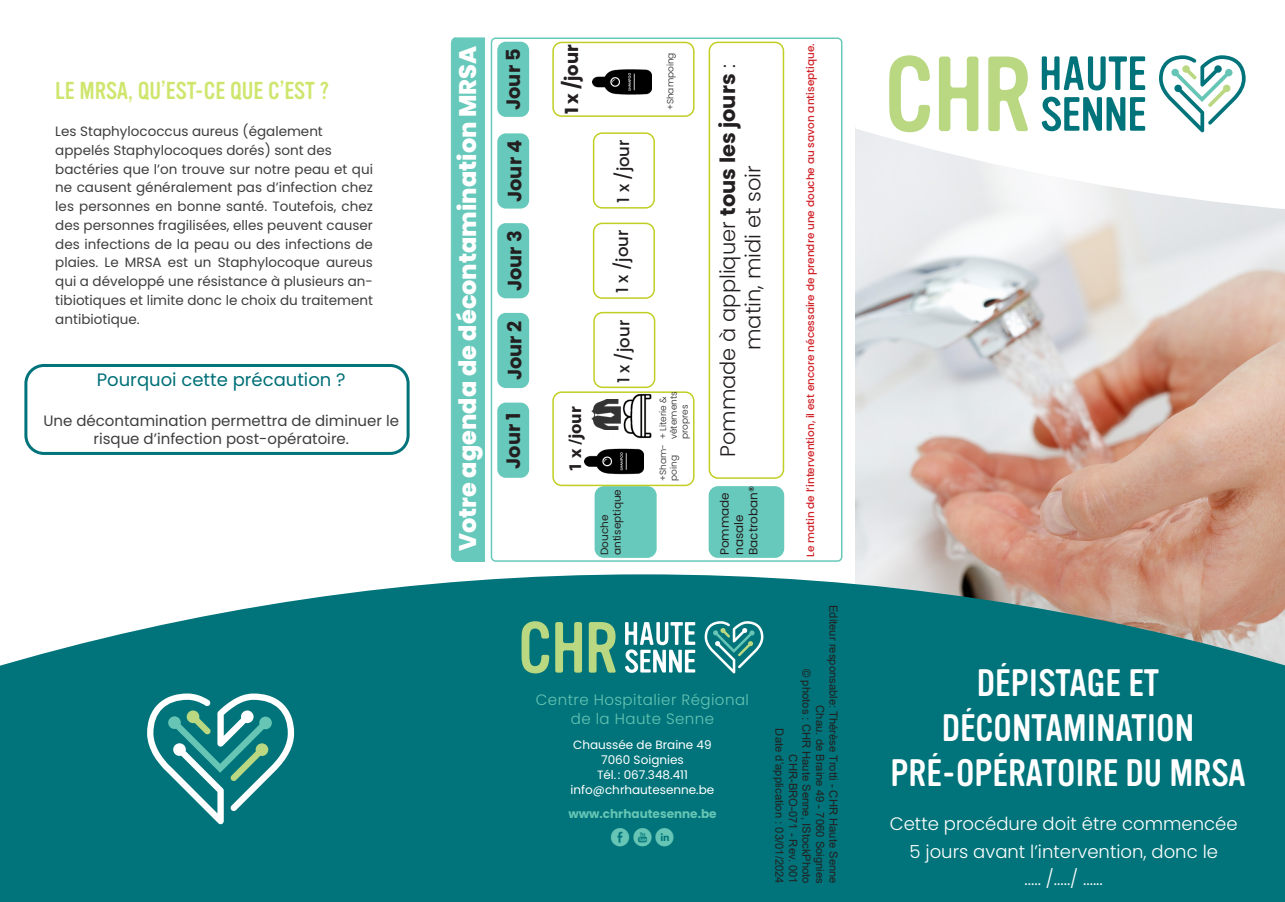
<style>
.page{position:relative;width:1285px;height:902px;background:#fff}
.page>*{position:absolute;margin:0;border:0;box-sizing:border-box;transform-origin:0 0}
.t1{font:37.5px "Vinyl OT";color:#fff}
.t2{font:800 24px "Poppins";color:#fff}
.t3{font:24px "Vinyl OT";color:#cee66e}
.t4{font:300 21px "Poppins";color:#231f20}
.t5{font:700 19.35px "Poppins";color:#231f20}
.t6{font:300 18px "Poppins";color:#fff}
.Style_de_paragraphe_2{font:18px "Poppins";color:#007078}
.t7{font:700 18px "Myriad Pro";color:#231f20}
.t8{font:700 18px "Poppins";color:#231f20}
.t9{font:18px "Social Media Circled";color:#66c5b4}
.t10{font:500 16.5px "Poppins";color:#231f20}
.Style_de_paragraphe_2-2{font:15px/18px "Poppins";color:#3e3e3f;text-align:center}
.t11{font:300 15px/18.8px "Poppins";letter-spacing:.03em;color:#66c5b4;text-align:center}
.t12{font:13.5px/18.8px "Poppins";color:#3e3e3f;text-align:justify}
.t13{font:12px "Poppins";color:#fff}
.t14{font:12px/14.4px "Poppins";color:#231f20}
.t15{font:700 12px "Poppins";color:#66c5b4}
.t16{font:11.25px "Arial";color:#231f20}
.Style_de_paragraphe_2-3{font:500 10.5px "Poppins";color:#d1232a}
.t17{font:10.5px/12.6px "Poppins";color:#231f20}
.t18{font:300 9px/10.8px "Poppins";color:#231f20}
.s1{font-weight:700}
</style>
<div class="page">
<img style="left:855px;top:210px;width:429px;height:364px">
<svg style="left:0;top:574px;width:1284px;height:327px;background:#167d82"></svg>
<svg style="left:625px;top:622px;width:70px;height:50px"></svg>
<svg style="left:521px;top:621px;width:28px;height:52px"></svg>
<svg style="left:555px;top:622px;width:27px;height:50px"></svg>
<svg style="left:588px;top:622px;width:27px;height:50px"></svg>
<svg style="left:704px;top:621px;width:59px;height:52px;background:#3a9596"></svg>
<svg style="left:147px;top:693px;width:147px;height:131px"></svg>
<svg style="left:855px;top:56px;width:429px;height:154px"></svg>
<svg style="left:1041px;top:56px;width:103px;height:34px"></svg>
<svg style="left:1041px;top:97px;width:103px;height:34px"></svg>
<svg style="left:889px;top:55px;width:40px;height:77px"></svg>
<svg style="left:938px;top:57px;width:40px;height:74px"></svg>
<svg style="left:988px;top:57px;width:40px;height:74px"></svg>
<svg style="left:1158px;top:55px;width:87px;height:77px"></svg>
<div style="left:24px;top:364px;width:385px;height:91px;border:3px solid #00747a;border-radius:18px"></div>
<div style="left:450px;top:37px;width:35px;height:525px;background:#67c9bb"></div>
<div style="left:497px;top:402px;width:32px;height:76px;background:#67c9bb;border-radius:9px"></div>
<div style="left:497px;top:313px;width:32px;height:75px;background:#67c9bb;border-radius:9px"></div>
<div style="left:497px;top:223px;width:32px;height:75px;background:#67c9bb;border-radius:9px"></div>
<div style="left:497px;top:133px;width:32px;height:75px;background:#67c9bb;border-radius:9px"></div>
<div style="left:497px;top:42px;width:32px;height:75px;background:#67c9bb;border-radius:9px"></div>
<div style="left:595px;top:487px;width:60px;height:70px;background:#67c9bb;border-radius:9px"></div>
<div style="left:594px;top:486px;width:62px;height:72px;border:2px solid #67c9bb;border-radius:9px"></div>
<div style="left:709px;top:487px;width:74px;height:70px;background:#67c9bb;border-radius:9px"></div>
<div style="left:708px;top:486px;width:76px;height:72px;border:2px solid #67c9bb;border-radius:9px"></div>
<div style="left:708px;top:42px;width:76px;height:437px;border:2px solid #c1ce23;border-radius:9px"></div>
<div style="left:552px;top:391px;width:142px;height:95px;border:2px solid #c1ce23;border-radius:9px"></div>
<div style="left:593px;top:312px;width:62px;height:76px;border:2px solid #c1ce23;border-radius:9px"></div>
<div style="left:592px;top:222px;width:62px;height:77px;border:2px solid #c1ce23;border-radius:9px"></div>
<div style="left:592px;top:132px;width:62px;height:76px;border:2px solid #c1ce23;border-radius:9px"></div>
<div style="left:552px;top:42px;width:142px;height:75px;border:2px solid #c1ce23;border-radius:9px"></div>
<img style="left:612px;top:381px;width:51px;height:58px">
<img style="left:591px;top:399px;width:29px;height:31px">
<img style="left:584px;top:448px;width:59px;height:27px">
<img style="left:592px;top:69px;width:60px;height:26px">
<p class="t3" style="left:55px;top:77px;width:275px">LE MRSA, QU’EST-CE QUE C’EST ?</p>
<p class="t12" style="left:55px;top:122px;width:269px">Les Staphylococcus aureus (également</p>
<p class="t12" style="left:55px;top:141px;width:278px">appelés Staphylocoques dorés) sont des</p>
<p class="t12" style="left:55px;top:160px;width:319px">bactéries que l’on trouve sur notre peau et qui ne causent généralement pas d’infection chez les personnes en bonne santé. Toutefois, chez des personnes fragilisées, elles peuvent causer des infections de la peau ou des infections de plaies. Le MRSA est un Staphylocoque aureus qui a développé une résistance à plusieurs an&shy;tibiotiques et limite donc le choix du traitement antibiotique.</p>
<p class="Style_de_paragraphe_2" style="left:97px;top:369px;width:250px">Pourquoi cette précaution ?</p>
<p class="Style_de_paragraphe_2-2" style="left:43px;top:411px;width:357px">Une décontamination permettra de diminuer le risque d’infection post-opératoire.</p>
<p class="t2" style="left:454px;top:551px;width:506px;rotate:-90deg">Votre agenda de décontamination MRSA</p>
<p class="t5" style="left:502px;top:110px;width:63px;rotate:-90deg">Jour 5</p>
<p class="t5" style="left:503px;top:202px;width:64px;rotate:-90deg">Jour 4</p>
<p class="t5" style="left:503px;top:291px;width:62px;rotate:-90deg">Jour 3</p>
<p class="t5" style="left:503px;top:380px;width:61px;rotate:-90deg">Jour 2</p>
<p class="t5" style="left:502px;top:468px;width:58px;rotate:-90deg">Jour 1</p>
<p class="t8" style="left:561px;top:114px;width:71px;rotate:-90deg">1 x /jour</p>
<p class="t7" style="left:563px;top:472px;width:67px;rotate:-90deg">1 x /jour</p>
<p class="t10" style="left:613px;top:202px;width:64px;rotate:-90deg">1 x /jour</p>
<p class="t10" style="left:612px;top:293px;width:64px;rotate:-90deg">1 x /jour</p>
<p class="t10" style="left:614px;top:383px;width:64px;rotate:-90deg">1 x /jour</p>
<p class="t18" style="left:664px;top:110px;width:59px;rotate:-90deg">+Shampoing</p>
<p class="t18" style="left:657px;top:439px;width:44px;rotate:-90deg">+ Literie &amp;</p>
<p class="t18" style="left:668px;top:439px;width:49px;rotate:-90deg">vêtements propres</p>
<p class="t18" style="left:657px;top:480px;width:38px;rotate:-90deg">+Sham&shy;poing</p>
<p class="t4" style="left:715px;top:457px;width:394px;rotate:-90deg">Pommade à appliquer <span class="s1">tous les jours</span> :</p>
<p class="t4" style="left:740px;top:350px;width:186px;rotate:-90deg">matin, midi et soir</p>
<p class="t17" style="left:598px;top:555px;width:68px;rotate:-90deg">Douche antiseptique</p>
<p class="t14" style="left:717px;top:555px;width:65px;rotate:-90deg">Pommade nasale</p>
<p class="t14" style="left:746px;top:555px;width:71px;rotate:-90deg">Bactroban®</p>
<p class="Style_de_paragraphe_2-3" style="left:804px;top:556px;width:515px;rotate:-90deg">Le matin de l’intervention, il est encore nécessaire de prendre une douche au savon antiseptique.</p>
<p class="t11" style="left:536px;top:690px;width:214px">Centre Hospitalier Régional de la Haute Senne</p>
<p class="t13" style="left:573px;top:737px;width:140px">Chaussée de Braine 49</p>
<p class="t13" style="left:601px;top:752px;width:84px">7060 Soignies</p>
<p class="t13" style="left:597px;top:767px;width:92px">Tél. : 067.348.411</p>
<p class="t13" style="left:570px;top:782px;width:145px">info@chrhautesenne.be</p>
<p class="t15" style="left:568px;top:806px;width:150px">www.chrhautesenne.be</p>
<p class="t9" style="left:610px;top:828px;width:65px">EP C</p>
<p class="t16" style="left:841px;top:604px;width:280px;rotate:90deg">Editeur responsable: Thérèse Trotti - CHR Haute Senne</p>
<p class="t16" style="left:814px;top:668px;width:216px;rotate:90deg">© photos : CHR Haute Senne, IStockPhoto</p>
<p class="t16" style="left:827px;top:705px;width:180px;rotate:90deg">Chau. de Braine 49 - 7060 Soignies</p>
<p class="t16" style="left:787px;top:728px;width:157px;rotate:90deg">Date d’application : 03/01/2024</p>
<p class="t16" style="left:800px;top:754px;width:131px;rotate:90deg">CHR-BRO-071 - Rev. 001</p>
<p class="t1" style="left:976px;top:662px;width:184px">DÉPISTAGE ET</p>
<p class="t1" style="left:941px;top:707px;width:254px">DÉCONTAMINATION</p>
<p class="t1" style="left:890px;top:752px;width:356px">PRÉ-OPÉRATOIRE DU MRSA</p>
<p class="t6" style="left:889px;top:813px;width:349px">Cette procédure doit être commencée</p>
<p class="t6" style="left:909px;top:840px;width:310px">5 jours avant l’intervention, donc le</p>
<p class="t6" style="left:1024px;top:867px;width:80px">..... /...../ ......</p>
</div>
